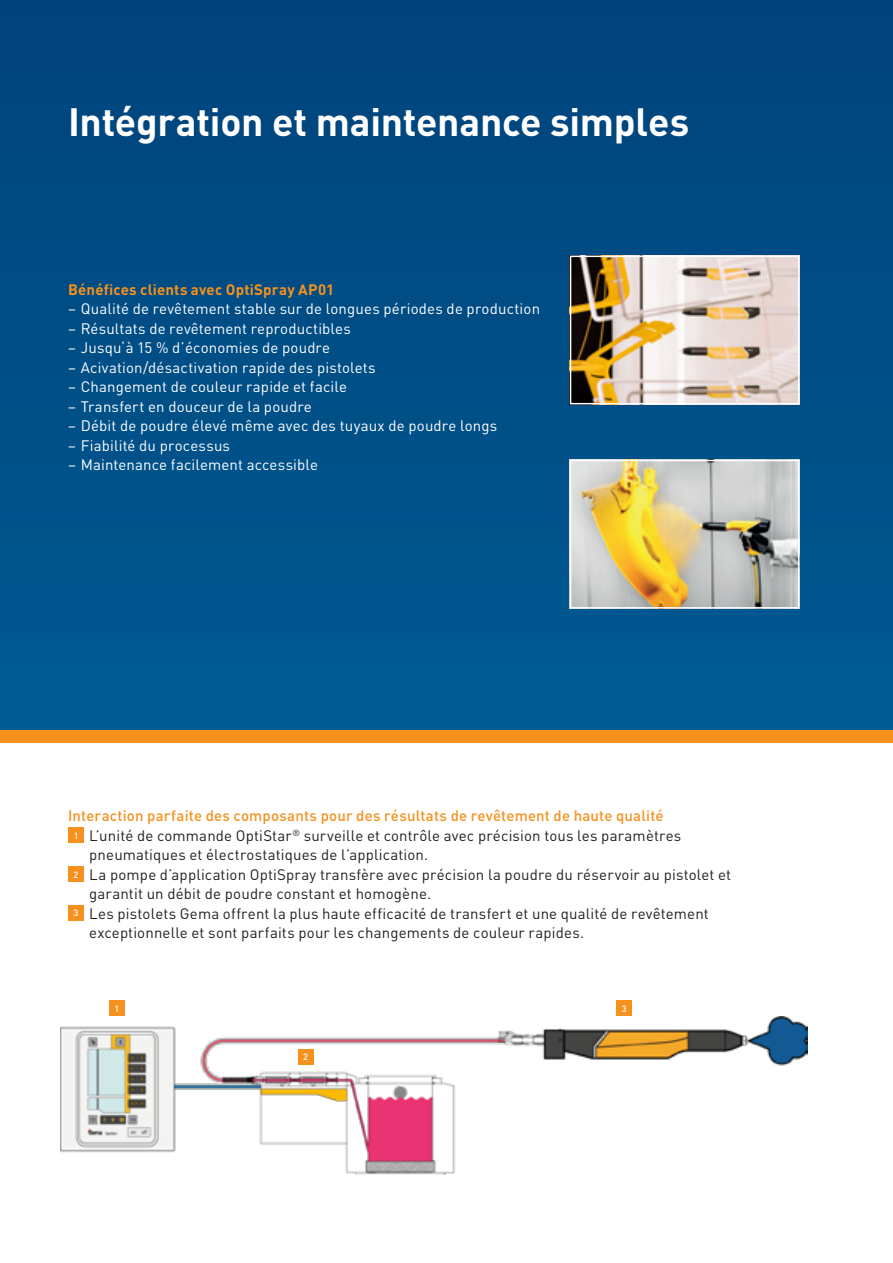
<style>
.page{position:relative;width:893px;height:1263px;background:#fff}
.page>*{position:absolute;margin:0;border:0;box-sizing:border-box;transform-origin:0 0}
.t1{font:700 39px "DIN Pro";letter-spacing:-.005em;color:#fff}
.t2{font:15px/19.5px "DIN Pro";letter-spacing:.01em;color:#231f20}
.t3{font:15px "DIN Pro";letter-spacing:.01em;color:#fff}
.t4{font:700 15px "DIN Pro";letter-spacing:.015em;color:#f6911e}
.t5{font:500 9px "DIN Pro";color:#fff}
.s1{font-weight:500;color:#f6911e}
</style>
<div class="page">
<div style="left:0;top:0;width:893px;height:737px;background:#004e86"></div>
<div style="left:0;top:730px;width:893px;height:13px;background:#f6911e"></div>
<img style="left:60px;top:1016px;width:747px;height:159px">
<div style="left:68px;top:827px;width:16px;height:16px;background:#f6911e"></div>
<div style="left:68px;top:866px;width:16px;height:16px;background:#f6911e"></div>
<div style="left:68px;top:905px;width:16px;height:16px;background:#f6911e"></div>
<div style="left:109px;top:1000px;width:16px;height:16px;background:#f6911e"></div>
<div style="left:298px;top:1049px;width:15px;height:15px;background:#f6911e"></div>
<div style="left:616px;top:1000px;width:16px;height:16px;background:#f6911e"></div>
<img style="left:573px;top:463px;width:223px;height:143px">
<div style="left:570px;top:460px;width:229px;height:149px;border:2px solid #fff"></div>
<img style="left:573px;top:259px;width:223px;height:142px">
<div style="left:570px;top:256px;width:229px;height:148px;border:2px solid #fff"></div>
<h1 class="t1" style="left:68px;top:89px;width:623px">Intégration et maintenance simples</h1>
<p class="t4" style="left:68px;top:277px;width:268px">Bénéfices clients avec OptiSpray AP01</p>
<p class="t3" style="left:68px;top:297px;width:474px">– Qualité de revêtement stable sur de longues périodes de production</p>
<p class="t3" style="left:68px;top:316px;width:284px">– Résultats de revêtement reproductibles</p>
<p class="t3" style="left:68px;top:336px;width:264px">– Jusqu‘à 15 % d’économies de poudre</p>
<p class="t3" style="left:68px;top:355px;width:309px">– Acivation/désactivation rapide des pistolets</p>
<p class="t3" style="left:68px;top:375px;width:280px">– Changement de couleur rapide et facile</p>
<p class="t3" style="left:68px;top:394px;width:245px">– Transfert en douceur de la poudre</p>
<p class="t3" style="left:68px;top:414px;width:431px">– Débit de poudre élevé même avec des tuyaux de poudre longs</p>
<p class="t3" style="left:68px;top:433px;width:164px">– Fiabilité du processus</p>
<p class="t3" style="left:68px;top:453px;width:251px">– Maintenance facilement accessible</p>
<p class="t2" style="left:89px;top:804px;width:643px;text-indent:-21px"><span class="s1">Interaction parfaite des composants pour des résultats de revêtement de haute qualité<br></span>L’unité de commande OptiStar<sup>®</sup> surveille et contrôle avec précision tous les paramètres pneumatiques et électrostatiques de l’application.<br>La pompe d’application OptiSpray transfère avec précision la poudre du réservoir au pistolet et garantit un débit de poudre constant et homogène.<br>Les pistolets Gema offrent la plus haute efficacité de transfert et une qualité de revêtement exceptionnelle et sont parfaits pour les changements de couleur rapides.</p>
<p class="t5" style="left:74px;top:828px;width:6px">1</p>
<p class="t5" style="left:74px;top:867px;width:6px">2</p>
<p class="t5" style="left:74px;top:906px;width:6px">3</p>
<p class="t5" style="left:114px;top:1001px;width:6px">1</p>
<p class="t5" style="left:303px;top:1049px;width:6px">2</p>
<p class="t5" style="left:622px;top:1001px;width:6px">3</p>
</div>
